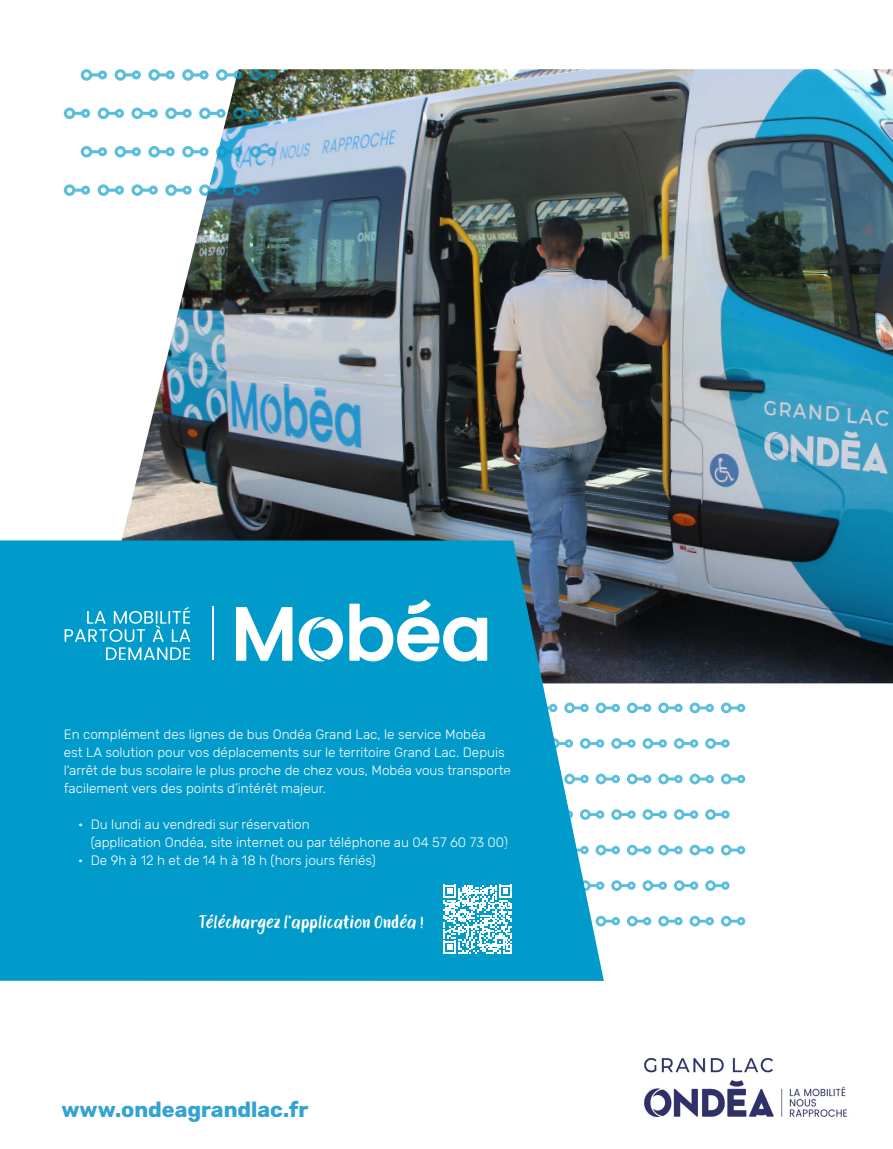
<style>
.page{position:relative;width:893px;height:1149px;background:#fff}
.page>*{position:absolute;margin:0;border:0;box-sizing:border-box;transform-origin:0 0}
.t1{font:700 21.45px "Rubik";color:#33a3d1}
.t2{font:18px "TT Rabbits Dummy";color:#fff}
.t3{font:300 13.5px/18px "Rubik";color:#fff}
</style>
<div class="page">
<img style="left:86px;top:69px;width:807px;height:614px">
<img style="left:644px;top:1057px;width:203px;height:59px">
<svg style="left:0;top:540px;width:604px;height:440px;fill:#009acb"></svg>
<svg style="left:250px;top:146px;width:26px;height:11px"></svg>
<svg style="left:233px;top:107px;width:26px;height:12px"></svg>
<svg style="left:199px;top:107px;width:27px;height:12px"></svg>
<svg style="left:250px;top:69px;width:26px;height:12px"></svg>
<svg style="left:216px;top:69px;width:26px;height:12px"></svg>
<svg style="left:233px;top:184px;width:26px;height:12px"></svg>
<svg style="left:199px;top:184px;width:27px;height:12px"></svg>
<svg style="left:216px;top:146px;width:26px;height:11px"></svg>
<svg style="left:182px;top:146px;width:27px;height:11px"></svg>
<svg style="left:165px;top:107px;width:27px;height:12px"></svg>
<svg style="left:131px;top:107px;width:27px;height:12px"></svg>
<svg style="left:182px;top:69px;width:27px;height:12px"></svg>
<svg style="left:148px;top:69px;width:27px;height:12px"></svg>
<svg style="left:165px;top:184px;width:27px;height:12px"></svg>
<svg style="left:131px;top:184px;width:27px;height:12px"></svg>
<svg style="left:148px;top:146px;width:27px;height:11px"></svg>
<svg style="left:115px;top:146px;width:26px;height:11px"></svg>
<svg style="left:98px;top:107px;width:26px;height:12px"></svg>
<svg style="left:64px;top:107px;width:26px;height:12px"></svg>
<svg style="left:115px;top:69px;width:26px;height:12px"></svg>
<svg style="left:81px;top:69px;width:26px;height:12px"></svg>
<svg style="left:98px;top:184px;width:26px;height:12px"></svg>
<svg style="left:64px;top:184px;width:26px;height:12px"></svg>
<svg style="left:81px;top:146px;width:26px;height:11px"></svg>
<svg style="left:721px;top:773px;width:24px;height:11px"></svg>
<svg style="left:705px;top:738px;width:25px;height:10px"></svg>
<svg style="left:674px;top:738px;width:24px;height:10px"></svg>
<svg style="left:721px;top:702px;width:24px;height:11px"></svg>
<svg style="left:690px;top:702px;width:24px;height:11px"></svg>
<svg style="left:705px;top:809px;width:25px;height:10px"></svg>
<svg style="left:674px;top:809px;width:24px;height:10px"></svg>
<svg style="left:690px;top:773px;width:24px;height:11px"></svg>
<svg style="left:658px;top:773px;width:25px;height:11px"></svg>
<svg style="left:721px;top:844px;width:24px;height:11px"></svg>
<svg style="left:690px;top:844px;width:24px;height:11px"></svg>
<svg style="left:643px;top:738px;width:24px;height:10px"></svg>
<svg style="left:611px;top:738px;width:25px;height:10px"></svg>
<svg style="left:658px;top:702px;width:25px;height:11px"></svg>
<svg style="left:627px;top:702px;width:24px;height:11px"></svg>
<svg style="left:643px;top:809px;width:24px;height:10px"></svg>
<svg style="left:611px;top:809px;width:25px;height:10px"></svg>
<svg style="left:627px;top:773px;width:24px;height:11px"></svg>
<svg style="left:596px;top:773px;width:24px;height:11px"></svg>
<svg style="left:658px;top:844px;width:25px;height:11px"></svg>
<svg style="left:627px;top:844px;width:24px;height:11px"></svg>
<svg style="left:580px;top:738px;width:24px;height:10px"></svg>
<svg style="left:549px;top:738px;width:24px;height:10px"></svg>
<svg style="left:596px;top:702px;width:24px;height:11px"></svg>
<svg style="left:564px;top:702px;width:25px;height:11px"></svg>
<svg style="left:580px;top:809px;width:24px;height:10px"></svg>
<svg style="left:549px;top:809px;width:24px;height:10px"></svg>
<svg style="left:564px;top:773px;width:25px;height:11px"></svg>
<svg style="left:533px;top:773px;width:24px;height:11px"></svg>
<svg style="left:596px;top:844px;width:24px;height:11px"></svg>
<svg style="left:564px;top:844px;width:25px;height:11px"></svg>
<svg style="left:517px;top:738px;width:25px;height:10px"></svg>
<svg style="left:486px;top:738px;width:24px;height:10px"></svg>
<svg style="left:533px;top:702px;width:24px;height:11px"></svg>
<svg style="left:502px;top:702px;width:24px;height:11px"></svg>
<svg style="left:517px;top:809px;width:25px;height:10px"></svg>
<svg style="left:486px;top:809px;width:24px;height:10px"></svg>
<svg style="left:502px;top:773px;width:24px;height:11px"></svg>
<svg style="left:533px;top:844px;width:24px;height:11px"></svg>
<svg style="left:502px;top:844px;width:24px;height:11px"></svg>
<svg style="left:106px;top:647px;width:84px;height:12px"></svg>
<svg style="left:65px;top:606px;width:125px;height:35px"></svg>
<hr style="left:212px;top:606px;width:2px;height:53px;background:#fff">
<svg style="left:236px;top:606px;width:56px;height:54px"></svg>
<svg style="left:299px;top:617px;width:44px;height:44px"></svg>
<svg style="left:349px;top:599px;width:138px;height:62px"></svg>
<svg style="left:443px;top:880px;width:302px;height:73px"></svg>
<p class="t3" style="left:64px;top:725px;width:449px">En complément des lignes de bus Ondéa Grand Lac, le service Mobéa<br>est LA solution pour vos déplacements sur le territoire Grand Lac. Depuis l'arrêt de bus scolaire le plus proche de chez vous, Mobéa vous transporte facilement vers des points d’intérêt majeur.</p>
<p class="t3" style="left:91px;top:815px;width:419px;text-indent:-13px">• Du lundi au vendredi sur réservation<br>(application Ondéa, site internet ou par téléphone au 04 57 60 73 00)</p>
<p class="t3" style="left:78px;top:851px;width:299px">• De 9h à 12 h et de 14 h à 18 h (hors jours fériés)</p>
<h2 class="t2" style="left:199px;top:909px;width:226px">Téléchargez l'application Ondéa !</h2>
<h1 class="t1" style="left:62px;top:1096px;width:248px">www.ondeagrandlac.fr</h1>
</div>
